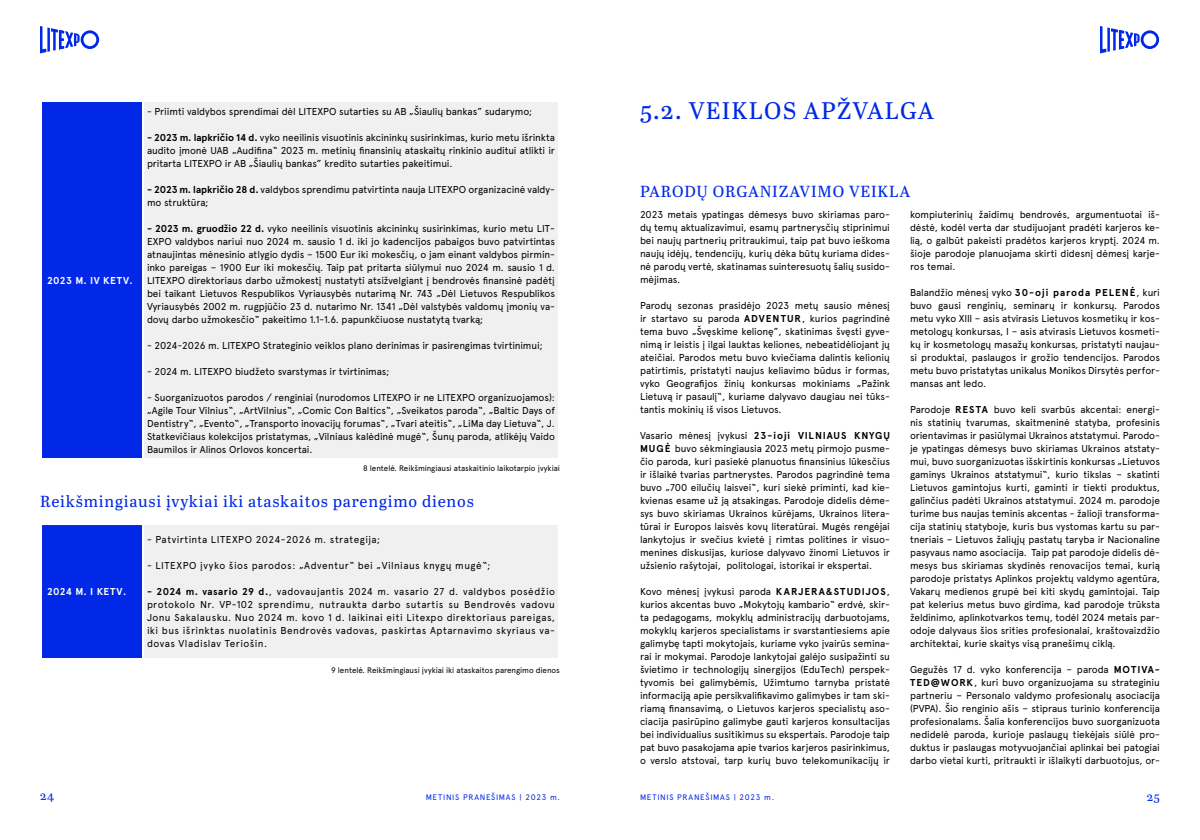
<style>
.page{position:relative;width:1200px;height:840px;background:#fff}
.page>*{position:absolute;margin:0;border:0;box-sizing:border-box;transform-origin:0 0}
.t1{font:24px "Abril Text";letter-spacing:.05em;color:#0028e6}
.t2{font:16px "Abril Text";letter-spacing:.05em;color:#0028e6}
.t3{font:12px "Abril Text";color:#0028e6}
.t4{font:10px/13px "Apercu Pro";letter-spacing:-.005em;color:#000;text-align:justify}
.t5{font:10px "Apercu Pro";letter-spacing:.045em;color:#000}
.t6{font:700 10px "Apercu Pro";letter-spacing:.045em;color:#fff}
.t7{font:8px "Apercu Pro";letter-spacing:-.01em;color:#000}
.t8{font:8px "Apercu Pro";letter-spacing:.09em;color:#0028e6}
.s1{font-weight:700}
</style>
<div class="page">
<svg style="left:40px;top:26px;width:59px;height:27px"></svg>
<svg style="left:1100px;top:26px;width:59px;height:27px"></svg>
<div style="left:41px;top:101px;width:102px;height:358px;background:#0028e6"></div>
<div style="left:143px;top:101px;width:416px;height:358px;background:#f0f0f0"></div>
<hr style="left:40px;top:102px;width:2px;height:356px;background:#fff">
<hr style="left:142px;top:102px;width:2px;height:356px;background:#fff">
<hr style="left:558px;top:102px;width:2px;height:356px;background:#fff">
<hr style="left:40px;top:100px;width:103px;height:2px;background:#fff">
<hr style="left:143px;top:100px;width:417px;height:2px;background:#fff">
<hr style="left:40px;top:458px;width:103px;height:2px;background:#fff">
<hr style="left:143px;top:458px;width:417px;height:2px;background:#fff">
<div style="left:41px;top:524px;width:102px;height:135px;background:#0028e6"></div>
<div style="left:143px;top:524px;width:416px;height:135px;background:#f0f0f0"></div>
<hr style="left:40px;top:523px;width:103px;height:2px;background:#fff">
<hr style="left:40px;top:525px;width:2px;height:133px;background:#fff">
<hr style="left:143px;top:523px;width:417px;height:2px;background:#fff">
<hr style="left:142px;top:525px;width:2px;height:133px;background:#fff">
<hr style="left:558px;top:525px;width:2px;height:133px;background:#fff">
<hr style="left:40px;top:658px;width:103px;height:2px;background:#fff">
<hr style="left:143px;top:658px;width:417px;height:2px;background:#fff">
<p class="t6" style="left:47px;top:272px;width:87px">2023 M. IV KETV.</p>
<p class="t4" style="left:147px;top:104px;width:387px">- Priimti valdybos sprendimai dėl LITEXPO sutarties su AB „Šiaulių bankas” sudarymo;</p>
<p class="t4" style="left:147px;top:130px;width:409px"><span class="s1">- 2023 m. lapkričio 14 d.</span> vyko neeilinis visuotinis akcininkų susirinkimas, kurio metu išrinkta audito įmonė UAB „Audifina“ 2023 m. metinių finansinių ataskaitų rinkinio auditui atlikti ir pritarta LITEXPO ir AB „Šiaulių bankas” kredito sutarties pakeitimui.</p>
<p class="t4" style="left:147px;top:182px;width:410px"><span class="s1">- 2023 m. lapkričio 28 d.</span> valdybos sprendimu patvirtinta nauja LITEXPO organizacinė valdy&shy;mo struktūra;</p>
<p class="t4" style="left:147px;top:221px;width:410px"><span class="s1">- 2023 m. gruodžio 22 d.</span> vyko neeilinis visuotinis akcininkų susirinkimas, kurio metu LIT-EXPO valdybos nariui nuo 2024 m. sausio 1 d. iki jo kadencijos pabaigos buvo patvirtintas atnaujintas mėnesinio atlygio dydis – 1500 Eur iki mokesčių, o jam einant valdybos pirmin&shy;inko pareigas – 1900 Eur iki mokesčių. Taip pat pritarta siūlymui nuo 2024 m. sausio 1 d.<br>LITEXPO direktoriaus darbo užmokestį nustatyti atsižvelgiant į bendrovės finansinė padėtį bei taikant Lietuvos Respublikos Vyriausybės nutarimą Nr. 743 „Dėl Lietuvos Respublikos Vyriausybės 2002 m. rugpjūčio 23 d. nutarimo Nr. 1341 „Dėl valstybės valdomų įmonių va&shy;dovų darbo užmokesčio“ pakeitimo 1.1-1.6. papunkčiuose nustatytą tvarką;</p>
<p class="t4" style="left:147px;top:338px;width:397px">- 2024-2026 m. LITEXPO Strateginio veiklos plano derinimas ir pasirengimas tvirtinimui;</p>
<p class="t4" style="left:147px;top:364px;width:244px">- 2024 m. LITEXPO biudžeto svarstymas ir tvirtinimas;</p>
<p class="t4" style="left:147px;top:390px;width:410px">- Suorganizuotos parodos / renginiai (nurodomos LITEXPO ir ne LITEXPO organizuojamos): „Agile Tour Vilnius“, „ArtVilnius“, „Comic Con Baltics“, „Sveikatos paroda“, „Baltic Days of Dentistry“, „Evento“, „Transporto inovacijų forumas“, „Tvari ateitis“, „LiMa day Lietuva“, J.<br>Statkevičiaus kolekcijos pristatymas, „Vilniaus kalėdinė mugė“, Šunų paroda, atlikėjų Vaido Baumilos ir Alinos Orlovos koncertai.</p>
<p class="t7" style="left:363px;top:462px;width:198px">8 lentelė. Reikšmingiausi ataskaitinio laikotarpio įvykiai</p>
<h2 class="t2" style="left:40px;top:490px;width:435px">Reikšmingiausi įvykiai iki ataskaitos parengimo dienos</h2>
<p class="t6" style="left:47px;top:584px;width:81px">2024 M. I KETV.</p>
<p class="t5" style="left:147px;top:532px;width:235px">- Patvirtinta LITEXPO 2024-2026 m. strategija;</p>
<p class="t5" style="left:147px;top:558px;width:345px">- LITEXPO įvyko šios parodos: „Adventur“ bei „Vilniaus knygų mugė“;</p>
<p class="t4" style="left:147px;top:584px;width:410px"><span class="s1">- 2024 m. vasario 29 d.</span>, vadovaujantis 2024 m. vasario 27 d. valdybos posėdžio protokolo Nr. VP-102 sprendimu, nutraukta darbo sutartis su Bendrovės vadovu Jonu Sakalausku. Nuo 2024 m. kovo 1 d. laikinai eiti Litexpo direktoriaus pareigas, iki bus išrinktas nuolatinis Bendrovės vadovas, paskirtas Aptarnavimo skyriaus va&shy;dovas Vladislav Teriošin.</p>
<p class="t7" style="left:331px;top:664px;width:230px">9 lentelė. Reikšmingiausi įvykiai iki ataskaitos parengimo dienos</p>
<h1 class="t1" style="left:640px;top:93px;width:296px">5.2. VEIKLOS APŽVALGA</h1>
<h2 class="t2" style="left:640px;top:180px;width:272px">PARODŲ ORGANIZAVIMO VEIKLA</h2>
<p class="t4" style="left:640px;top:207px;width:251px">2023 metais ypatingas dėmesys buvo skiriamas paro&shy;dų temų aktualizavimui, esamų partnerysčių stiprinimui bei naujų partnerių pritraukimui, taip pat buvo ieškoma naujų idėjų, tendencijų, kurių dėka būtų kuriama dides&shy;nė parodų vertė, skatinamas suinteresuotų šalių susido&shy;mėjimas.</p>
<p class="t4" style="left:640px;top:298px;width:252px">Parodų sezonas prasidėjo 2023 metų sausio mėnesį ir startavo su paroda <span class="s1">ADVENTUR</span>, kurios pagrindinė tema buvo „Švęskime kelionę”, skatinimas švęsti gyve&shy;nimą ir leistis į ilgai lauktas keliones, nebeatidėliojant jų ateičiai. Parodos metu buvo kviečiama dalintis kelionių patirtimis, pristatyti naujus keliavimo būdus ir formas, vyko Geografijos žinių konkursas mokiniams „Pažink Lietuvą ir pasaulį“, kuriame dalyvavo daugiau nei tūks&shy;tantis mokinių iš visos Lietuvos.</p>
<p class="t4" style="left:640px;top:428px;width:252px">Vasario mėnesį įvykusi <span class="s1">23-ioji VILNIAUS KNYGŲ MUGĖ</span> buvo sėkmingiausia 2023 metų pirmojo pusme&shy;čio paroda, kuri pasiekė planuotus finansinius lūkesčius ir išlaikė tvarias partnerystes. Parodos pagrindinė tema buvo „700 eilučių laisvei“, kuri siekė priminti, kad kie&shy;kvienas esame už ją atsakingas. Parodoje didelis dėme&shy;sys buvo skiriamas Ukrainos kūrėjams, Ukrainos litera&shy;tūrai ir Europos laisvės kovų literatūrai. Mugės rengėjai lankytojus ir svečius kvietė į rimtas politines ir visuo&shy;menines diskusijas, kuriose dalyvavo žinomi Lietuvos ir užsienio rašytojai, politologai, istorikai ir ekspertai.</p>
<p class="t4" style="left:640px;top:584px;width:252px">Kovo mėnesį įvykusi paroda <span class="s1">KARJERA&amp;STUDIJOS</span>, kurios akcentas buvo „Mokytojų kambario“ erdvė, skir&shy;ta pedagogams, mokyklų administracijų darbuotojams, mokyklų karjeros specialistams ir svarstantiesiems apie galimybę tapti mokytojais, kuriame vyko įvairūs semina&shy;rai ir mokymai. Parodoje lankytojai galėjo susipažinti su švietimo ir technologijų sinergijos (EduTech) perspek&shy;tyvomis bei galimybėmis, Užimtumo tarnyba pristatė informaciją apie persikvalifikavimo galimybes ir tam ski&shy;riamą finansavimą, o Lietuvos karjeros specialistų aso&shy;ciacija pasirūpino galimybe gauti karjeros konsultacijas bei individualius susitikimus su ekspertais. Parodoje taip pat buvo pasakojama apie tvarios karjeros pasirinkimus, o verslo atstovai, tarp kurių buvo telekomunikacijų ir</p>
<p class="t4" style="left:910px;top:207px;width:252px">kompiuterinių žaidimų bendrovės, argumentuotai iš&shy;dėstė, kodėl verta dar studijuojant pradėti karjeros ke&shy;lią, o galbūt pakeisti pradėtos karjeros kryptį. 2024 m. šioje parodoje planuojama skirti didesnį dėmesį karje&shy;ros temai.</p>
<p class="t4" style="left:910px;top:285px;width:252px">Balandžio mėnesį vyko <span class="s1">30-oji paroda PELENĖ</span>, kuri buvo gausi renginių, seminarų ir konkursų. Parodos metu vyko XIII – asis atvirasis Lietuvos kosmetikų ir kos&shy;metologų konkursas, I – asis atvirasis Lietuvos kosmeti&shy;kų ir kosmetologų masažų konkursas, pristatyti naujau&shy;si produktai, paslaugos ir grožio tendencijos. Parodos metu buvo pristatytas unikalus Monikos Dirsytės perfor&shy;mansas ant ledo.</p>
<p class="t4" style="left:910px;top:402px;width:252px">Parodoje <span class="s1">RESTA</span> buvo keli svarbūs akcentai: energi&shy;nis statinių tvarumas, skaitmeninė statyba, profesinis orientavimas ir pasiūlymai Ukrainos atstatymui. Parodo&shy;je ypatingas dėmesys buvo skiriamas Ukrainos atstaty&shy;mui, buvo suorganizuotas išskirtinis konkursas „Lietuvos gaminys Ukrainos atstatymui“, kurio tikslas – skatinti Lietuvos gamintojus kurti, gaminti ir tiekti produktus, galinčius padėti Ukrainos atstatymui. 2024 m. parodoje turime bus naujas teminis akcentas - žalioji transforma&shy;cija statinių statyboje, kuris bus vystomas kartu su par&shy;tneriais – Lietuvos žaliųjų pastatų taryba ir Nacionaline pasyvaus namo asociacija. Taip pat parodoje didelis dė&shy;mesys bus skiriamas skydinės renovacijos temai, kurią parodoje pristatys Aplinkos projektų valdymo agentūra, Vakarų medienos grupė bei kiti skydų gamintojai. Taip pat kelerius metus buvo girdima, kad parodoje trūksta želdinimo, aplinkotvarkos temų, todėl 2024 metais par&shy;odoje dalyvaus šios srities profesionalai, kraštovaizdžio architektai, kurie skaitys visą pranešimų ciklą.</p>
<p class="t4" style="left:910px;top:662px;width:252px">Gegužės 17 d. vyko konferencija – paroda <span class="s1">MOTIVA-TED@WORK</span>, kuri buvo organizuojama su strateginiu partneriu – Personalo valdymo profesionalų asociacija (PVPA). Šio renginio ašis – stipraus turinio konferencija profesionalams. Šalia konferencijos buvo suorganizuota nedidelė paroda, kurioje paslaugų tiekėjais siūlė pro&shy;duktus ir paslaugas motyvuojančiai aplinkai bei patogiai darbo vietai kurti, pritraukti ir išlaikyti darbuotojus, or-</p>
<p class="t3" style="left:40px;top:787px;width:15px">24</p>
<p class="t8" style="left:426px;top:791px;width:136px">METINIS PRANEŠIMAS | 2023 m.</p>
<p class="t8" style="left:640px;top:791px;width:136px">METINIS PRANEŠIMAS | 2023 m.</p>
<p class="t3" style="left:1147px;top:788px;width:15px">25</p>
</div>
